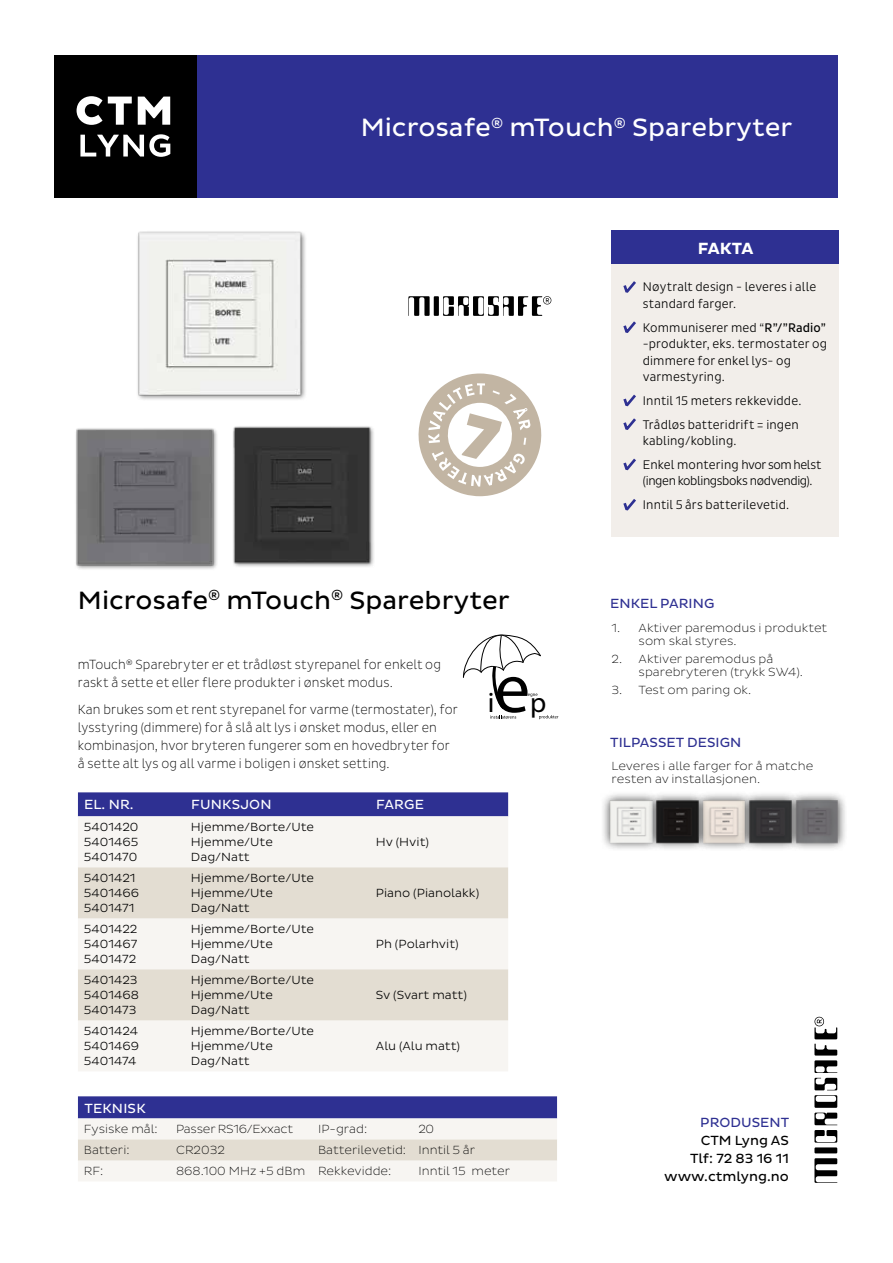
<style>
.page{position:relative;width:893px;height:1263px;background:#fff}
.page>*{position:absolute;margin:0;border:0;box-sizing:border-box;transform-origin:0 0}
.t1{font:71.1px "Bodoni";color:#000}
.t2{font:28.5px "Bodoni";color:#000}
.t3{font:25.5px "Pluto Sans";color:#fff}
.t4{font:25.5px "Pluto Sans";color:#000}
.t5{font:700 16.5px "Pluto Sans";letter-spacing:-.015em;color:#fff}
.t6{font:300 13.5px/18px "Pluto Sans Cond Ex";letter-spacing:.01em;color:#000}
.t7{font:13.5px "Pluto Sans";letter-spacing:.005em;color:#2e3092}
.t8{font:13.5px/18px "Pluto Sans";color:#000;text-align:right}
.t9{font:13.5px "Pluto Sans";letter-spacing:.015em;color:#fff}
.t10{font:300 12.75px/16.5px "Pluto Sans Cond";letter-spacing:.01em;color:#000}
.t11{font:300 12.75px/23.7px "Pluto Sans Cond";letter-spacing:-.02em;color:#000}
.t12{font:300 12px/15px "Pluto Sans";color:#000}
.t13{font:200 12px/13.5px "Pluto Sans";color:#000}
.t14{font:200 12px "Pluto Sans";letter-spacing:-.02em;color:#000}
.s1{font-weight:400}
</style>
<div class="page">
<div style="left:612px;top:237px;width:227px;height:299px;background:#f2eeea"></div>
<svg style="left:78px;top:1096px;width:479px;height:85px"></svg>
<div style="left:54px;top:55px;width:784px;height:143px;background:#2e3092"></div>
<div style="left:78px;top:792px;width:430px;height:24px;background:#2e3092"></div>
<div style="left:78px;top:816px;width:430px;height:255px;background:#f7f5f2"></div>
<svg style="left:78px;top:867px;width:430px;height:153px;fill:#e3ddd2"></svg>
<svg style="left:418px;top:373px;width:124px;height:123px"></svg>
<div style="left:612px;top:231px;width:227px;height:33px;background:#2e3092"></div>
<div style="left:54px;top:55px;width:143px;height:143px;background:#000"></div>
<svg style="left:77px;top:96px;width:93px;height:61px"></svg>
<svg style="left:408px;top:296px;width:143px;height:20px"></svg>
<svg style="left:814px;top:1017px;width:23px;height:166px"></svg>
<svg style="left:490px;top:715px;width:26px;height:4px"></svg>
<svg style="left:463px;top:634px;width:78px;height:75px"></svg>
<svg style="left:539px;top:715px;width:19px;height:4px"></svg>
<svg style="left:623px;top:281px;width:13px;height:12px"></svg>
<svg style="left:623px;top:321px;width:13px;height:12px"></svg>
<svg style="left:623px;top:394px;width:13px;height:36px"></svg>
<svg style="left:623px;top:458px;width:13px;height:13px"></svg>
<svg style="left:623px;top:499px;width:13px;height:12px"></svg>
<img style="left:137px;top:231px;width:169px;height:169px">
<img style="left:76px;top:428px;width:141px;height:141px">
<img style="left:233px;top:426px;width:141px;height:141px">
<div style="left:787px;top:791px;width:61px;height:61px;background:#000;opacity:.75"></div>
<img style="left:801px;top:799px;width:39px;height:45px">
<div style="left:601px;top:791px;width:61px;height:61px;background:#000;opacity:.75"></div>
<div style="left:694px;top:791px;width:61px;height:61px;background:#000;opacity:.75"></div>
<div style="left:647px;top:791px;width:61px;height:61px;background:#000;opacity:.75"></div>
<div style="left:740px;top:791px;width:61px;height:61px;background:#000;opacity:.75"></div>
<h3 class="t3" style="left:361px;top:113px;width:433px">Microsafe<sup>®</sup> mTouch<sup>®</sup> Sparebryter</h3>
<h3 class="t5" style="left:698px;top:239px;width:57px">FAKTA</h3>
<h3 class="t4" style="left:78px;top:586px;width:433px">Microsafe<sup>®</sup> mTouch<sup>®</sup> Sparebryter</h3>
<p class="t6" style="left:78px;top:656px;width:365px">mTouch<sup>®</sup> Sparebryter er et trådløst styrepanel for enkelt og raskt å sette et eller flere produkter i ønsket modus.</p>
<p class="t6" style="left:78px;top:700px;width:381px">Kan brukes som et rent styrepanel for varme (termostater), for lysstyring (dimmere) for å slå alt lys i ønsket modus, eller en kombinasjon, hvor bryteren fungerer som en hovedbryter for å sette alt lys og all varme i boligen i ønsket setting.</p>
<h1 class="t1" style="left:494px;top:644px;width:37px">e</h1>
<h2 class="t2" style="left:488px;top:685px;width:8px">i</h2>
<h2 class="t2" style="left:530px;top:685px;width:18px">p</h2>
<p class="t9" style="left:84px;top:796px;width:51px">EL. NR.</p>
<p class="t9" style="left:191px;top:796px;width:82px">FUNKSJON</p>
<p class="t9" style="left:376px;top:796px;width:49px">FARGE</p>
<p class="t12" style="left:84px;top:820px;width:56px;text-align:justify">5401420<br>5401465<br>5401470</p>
<p class="t12" style="left:191px;top:820px;width:125px">Hjemme/Borte/Ute<br>Hjemme/Ute<br>Dag/Natt</p>
<p class="t12" style="left:376px;top:835px;width:55px">Hv (Hvit)</p>
<p class="t12" style="left:84px;top:871px;width:57px">5401421<br>5401466<br>5401471</p>
<p class="t12" style="left:191px;top:871px;width:125px">Hjemme/Borte/Ute<br>Hjemme/Ute<br>Dag/Natt</p>
<p class="t12" style="left:84px;top:922px;width:55px;text-align:justify">5401422<br>5401467<br>5401472</p>
<p class="t12" style="left:191px;top:922px;width:125px">Hjemme/Borte/Ute<br>Hjemme/Ute<br>Dag/Natt</p>
<p class="t12" style="left:84px;top:973px;width:57px;text-align:justify">5401423<br>5401468<br>5401473</p>
<p class="t12" style="left:191px;top:973px;width:125px">Hjemme/Borte/Ute<br>Hjemme/Ute<br>Dag/Natt</p>
<p class="t12" style="left:84px;top:1024px;width:57px;text-align:justify">5401424<br>5401469<br>5401474</p>
<p class="t12" style="left:191px;top:1024px;width:125px">Hjemme/Borte/Ute<br>Hjemme/Ute<br>Dag/Natt</p>
<p class="t12" style="left:376px;top:886px;width:105px">Piano (Pianolakk)</p>
<p class="t12" style="left:376px;top:937px;width:84px">Ph (Polarhvit)</p>
<p class="t12" style="left:376px;top:988px;width:92px">Sv (Svart matt)</p>
<p class="t12" style="left:376px;top:1039px;width:86px">Alu (Alu matt)</p>
<p class="t9" style="left:84px;top:1100px;width:63px">TEKNISK</p>
<p class="t13" style="left:84px;top:1123px;width:75px">Fysiske mål:</p>
<p class="t14" style="left:176px;top:1122px;width:119px">Passer RS16/Exxact</p>
<p class="t13" style="left:318px;top:1123px;width:51px">IP-grad:</p>
<p class="t13" style="left:418px;top:1123px;width:17px">20</p>
<p class="t13" style="left:84px;top:1144px;width:47px">Batteri:</p>
<p class="t13" style="left:176px;top:1144px;width:50px">CR2032</p>
<p class="t13" style="left:318px;top:1144px;width:159px">Batterilevetid: Inntil 5 år</p>
<p class="t13" style="left:84px;top:1165px;width:21px">RF:</p>
<p class="t13" style="left:176px;top:1165px;width:217px">868.100 MHz +5 dBm Rekkevidde:</p>
<p class="t13" style="left:418px;top:1165px;width:93px">Inntil 15 meter</p>
<p class="t10" style="left:643px;top:279px;width:175px">Nøytralt design - leveres i alle standard farger.</p>
<p class="t10" style="left:643px;top:319px;width:186px">Kommuniserer med “<span class="s1">R”/”Radio” </span>-produkter, eks. termostater og dimmere for enkel lys- og varmestyring.</p>
<p class="t10" style="left:643px;top:389px;width:160px;line-height:23.7px">Inntil 15 meters rekkevidde.<br>Trådløs batteridrift = ingen</p>
<p class="t10" style="left:643px;top:429px;width:180px;line-height:23.7px">kabling/kobling.<br>Enkel montering hvor som helst</p>
<p class="t11" style="left:643px;top:469px;width:171px">(ingen koblingsboks nødvendig).<br>Inntil 5 års batterilevetid.</p>
<p class="t7" style="left:610px;top:596px;width:106px">ENKEL PARING</p>
<p class="t13" style="left:639px;top:621px;width:190px;text-indent:-27px">1. Aktiver paremodus i produktet som skal styres.</p>
<p class="t13" style="left:639px;top:652px;width:166px;text-indent:-27px">2. Aktiver paremodus på sparebryteren (trykk SW4).</p>
<p class="t13" style="left:612px;top:683px;width:141px">3. Test om paring ok.</p>
<p class="t7" style="left:610px;top:734px;width:133px">TILPASSET DESIGN</p>
<p class="t13" style="left:612px;top:759px;width:203px">Leveres i alle farger for å matche resten av installasjonen.</p>
<p class="t7" style="left:700px;top:1115px;width:90px">PRODUSENT</p>
<p class="t8" style="left:664px;top:1132px;width:126px">CTM Lyng AS<br>Tlf: 72 83 16 11 www.ctmlyng.no</p>
</div>
